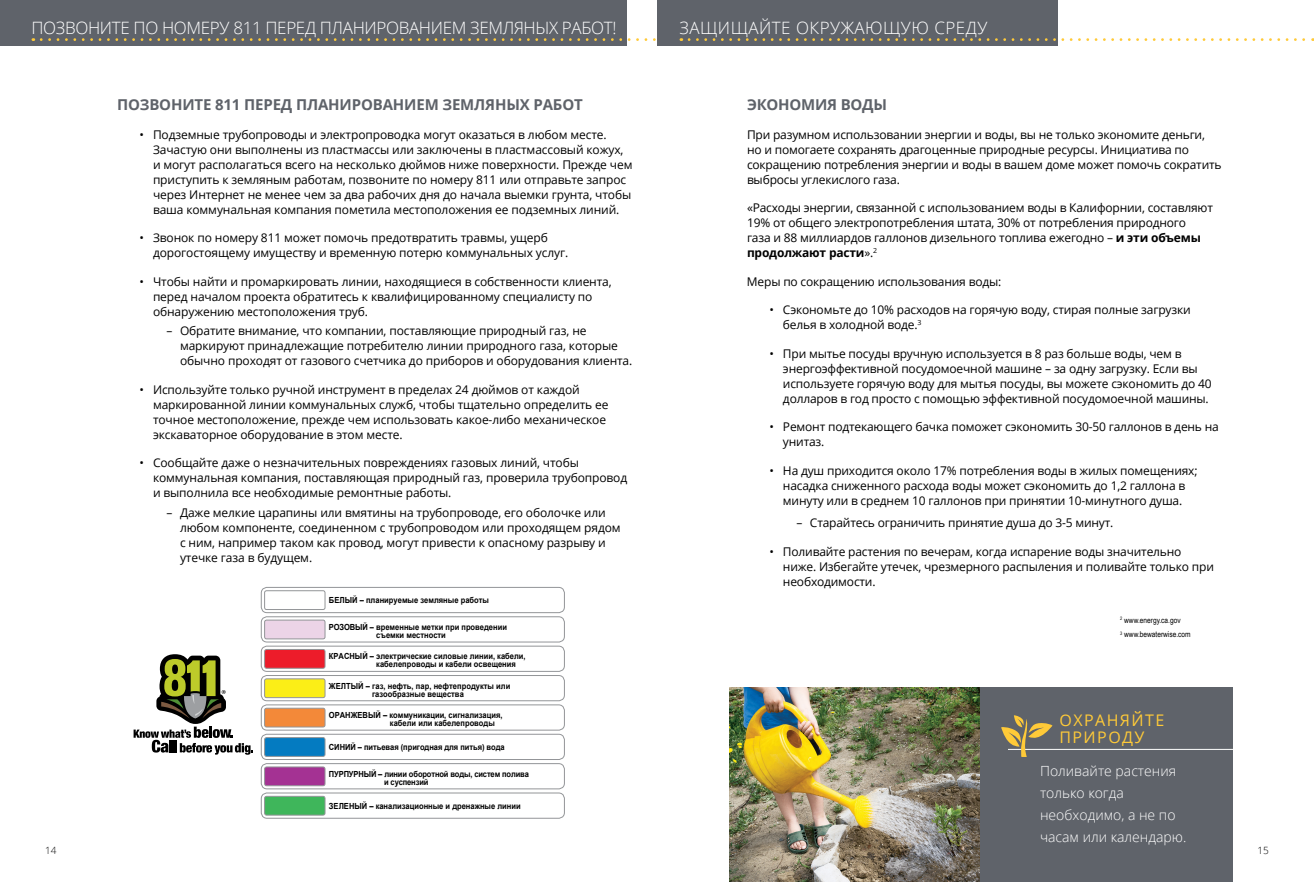
<style>
.page{position:relative;width:1314px;height:882px;background:#fff}
.page>*{position:absolute;margin:0;border:0;box-sizing:border-box;transform-origin:0 0}
.t1{font:300 17px "Open Sans";letter-spacing:-.02em;color:#fff}
.t2{font:300 17px "Open Sans";letter-spacing:.03em;color:#fff}
.t3{font:16px/17px "Open Sans";letter-spacing:.09em;color:#ffca38}
.t4{font:700 15px "Open Sans";letter-spacing:-.01em;color:#5f636a}
.t5{font:300 14px/22px "Open Sans";color:#fff}
.t6{font:12px/15px "Open Sans";letter-spacing:-.01em;color:#000}
.t7{font:300 10px "Open Sans";color:#000}
.t8{font:700 8.4px/8px "Arial";color:#000;scale:.9 1}
.t9{font:8px/14.5px "Arial Narrow";color:#000}
.s1{font-size:8.2px}
.s2{font-weight:700}
</style>
<div class="page">
<div style="left:261px;top:587px;width:304px;height:26px;border:1px solid #939598;border-radius:6px"></div>
<div style="left:261px;top:617px;width:304px;height:25px;border:1px solid #939598;border-radius:6px"></div>
<div style="left:261px;top:646px;width:304px;height:26px;border:1px solid #939598;border-radius:6px"></div>
<div style="left:261px;top:675px;width:304px;height:26px;border:1px solid #939598;border-radius:6px"></div>
<div style="left:261px;top:705px;width:304px;height:25px;border:1px solid #939598;border-radius:6px"></div>
<div style="left:261px;top:734px;width:304px;height:26px;border:1px solid #939598;border-radius:6px"></div>
<div style="left:261px;top:763px;width:304px;height:26px;border:1px solid #939598;border-radius:6px"></div>
<div style="left:261px;top:793px;width:304px;height:25px;border:1px solid #939598;border-radius:6px"></div>
<svg style="left:134px;top:654px;width:119px;height:101px"></svg>
<div style="left:264px;top:591px;width:61px;height:19px;border:1px solid #939598;border-radius:2px"></div>
<div style="left:265px;top:620px;width:60px;height:19px;background:#ecd4e7;border-radius:2px"></div>
<div style="left:264px;top:620px;width:61px;height:19px;border:1px solid #939598;border-radius:2px"></div>
<div style="left:265px;top:649px;width:60px;height:19px;background:#ed1c2a;border-radius:2px"></div>
<div style="left:264px;top:649px;width:61px;height:20px;border:1px solid #939598;border-radius:2px"></div>
<div style="left:265px;top:679px;width:60px;height:19px;background:#fbee17;border-radius:2px"></div>
<div style="left:264px;top:679px;width:61px;height:19px;border:1px solid #939598;border-radius:2px"></div>
<div style="left:265px;top:708px;width:60px;height:19px;background:#f38939;border-radius:2px"></div>
<div style="left:264px;top:708px;width:61px;height:19px;border:1px solid #939598;border-radius:2px"></div>
<div style="left:265px;top:738px;width:60px;height:18px;background:#047bc1;border-radius:2px"></div>
<div style="left:264px;top:737px;width:61px;height:20px;border:1px solid #939598;border-radius:2px"></div>
<div style="left:265px;top:767px;width:60px;height:19px;background:#a43293;border-radius:2px"></div>
<div style="left:264px;top:767px;width:61px;height:19px;border:1px solid #939598;border-radius:2px"></div>
<div style="left:265px;top:796px;width:60px;height:19px;background:#3fb65b;border-radius:2px"></div>
<div style="left:264px;top:796px;width:61px;height:19px;border:1px solid #939598;border-radius:2px"></div>
<img style="left:730px;top:688px;width:251px;height:193px">
<div style="left:981px;top:688px;width:252px;height:194px;background:#5f636a"></div>
<div style="left:0;top:0;width:627px;height:45px;background:#5f636a"></div>
<svg style="left:41px;top:38px;width:615px;height:3px"></svg>
<div style="left:657px;top:0;width:401px;height:45px;background:#5f636a"></div>
<svg style="left:689px;top:38px;width:625px;height:3px"></svg>
<hr style="left:1008px;top:749px;width:232px;height:1px;background:#fff">
<svg style="left:1001px;top:715px;width:51px;height:42px"></svg>
<h1 class="t1" style="left:32px;top:16px;width:586px">ПОЗВОНИТЕ ПО НОМЕРУ 811 ПЕРЕД ПЛАНИРОВАНИЕМ ЗЕМЛЯНЫХ РАБОТ!</h1>
<h1 class="t2" style="left:680px;top:16px;width:309px">ЗАЩИЩАЙТЕ ОКРУЖАЮЩУЮ СРЕДУ</h1>
<p class="t7" style="left:45px;top:843px;width:13px">14</p>
<p class="t4" style="left:117px;top:94px;width:467px">ПОЗВОНИТЕ 811 ПЕРЕД ПЛАНИРОВАНИЕМ ЗЕМЛЯНЫХ РАБОТ</p>
<p class="t6" style="left:153px;top:127px;width:481px;text-indent:-14px">• Подземные трубопроводы и электропроводка могут оказаться в любом месте.<br>Зачастую они выполнены из пластмассы или заключены в пластмассовый кожух, и могут располагаться всего на несколько дюймов ниже поверхности. Прежде чем приступить к земляным работам, позвоните по номеру 811 или отправьте запрос через Интернет не менее чем за два рабочих дня до начала выемки грунта, чтобы ваша коммунальная компания пометила местоположения ее подземных линий.</p>
<p class="t6" style="left:153px;top:230px;width:415px;text-indent:-14px">• Звонок по номеру 811 может помочь предотвратить травмы, ущерб дорогостоящему имуществу и временную потерю коммунальных услуг.</p>
<p class="t6" style="left:153px;top:274px;width:460px;text-indent:-14px">• Чтобы найти и промаркировать линии, находящиеся в собственности клиента, перед началом проекта обратитесь к квалифицированному специалисту по обнаружению местоположения труб.</p>
<p class="t6" style="left:180px;top:323px;width:452px;text-indent:-14px">– Обратите внимание, что компании, поставляющие природный газ, не маркируют принадлежащие потребителю линии природного газа, которые обычно проходят от газового счетчика до приборов и оборудования клиента.</p>
<p class="t6" style="left:153px;top:382px;width:457px;text-indent:-14px">• Используйте только ручной инструмент в пределах 24 дюймов от каждой маркированной линии коммунальных служб, чтобы тщательно определить ее точное местоположение, прежде чем использовать какое-либо механическое экскаваторное оборудование в этом месте.</p>
<p class="t6" style="left:153px;top:455px;width:476px;text-indent:-14px">• Сообщайте даже о незначительных повреждениях газовых линий, чтобы коммунальная компания, поставляющая природный газ, проверила трубопровод и выполнила все необходимые ремонтные работы.</p>
<p class="t6" style="left:180px;top:505px;width:442px;text-indent:-14px">– Даже мелкие царапины или вмятины на трубопроводе, его оболочке или любом компоненте, соединенном с трубопроводом или проходящем рядом с ним, например таком как провод, могут привести к опасному разрыву и утечке газа в будущем.</p>
<p class="t8" style="left:329px;top:597px;width:179px">БЕЛЫЙ – планируемые земляные работы</p>
<p class="t8" style="left:376px;top:624px;width:147px;text-indent:-47px">РОЗОВЫЙ <span class="s1">–</span> временные метки при проведении съемки местности</p>
<p class="t8" style="left:376px;top:652px;width:168px;text-indent:-47px">КРАСНЫЙ – электрические силовые линии, кабели, кабелепроводы и кабели освещения</p>
<p class="t8" style="left:329px;top:682px;width:203px;text-align:center">ЖЕЛТЫЙ – газ, нефть, пар, нефтепродукты или газообразные вещества</p>
<p class="t8" style="left:390px;top:711px;width:127px;text-indent:-61px">ОРАНЖЕВЫЙ – коммуникации, сигнализация, кабели или кабелепроводы</p>
<p class="t8" style="left:329px;top:743px;width:197px">СИНИЙ – питьевая (пригодная для питья) вода</p>
<p class="t8" style="left:384px;top:770px;width:162px;text-indent:-55px">ПУРПУРНЫЙ – линии оборотной воды, систем полива и суспензий</p>
<p class="t8" style="left:329px;top:802px;width:215px">ЗЕЛЕНЫЙ – канализационные и дренажные линии</p>
<p class="t4" style="left:747px;top:94px;width:142px">ЭКОНОМИЯ ВОДЫ</p>
<p class="t6" style="left:747px;top:127px;width:476px">При разумном использовании энергии и воды, вы не только экономите деньги, но и помогаете сохранять драгоценные природные ресурсы. Инициатива по сокращению потребления энергии и воды в вашем доме может помочь сократить выбросы углекислого газа.</p>
<p class="t6" style="left:747px;top:200px;width:467px">«Расходы энергии, связанной с использованием воды в Калифорнии, составляют 19% от общего электропотребления штата, 30% от потребления природного<br>газа и 88 миллиардов галлонов дизельного топлива ежегодно – <span class="s2">и эти объемы продолжают расти</span>». <sup>2</sup></p>
<p class="t6" style="left:747px;top:274px;width:256px">Меры по сокращению использования воды:</p>
<p class="t6" style="left:783px;top:302px;width:409px;text-indent:-14px">• Сэкономьте до 10% расходов на горячую воду, стирая полные загрузки белья в холодной воде. <sup>3</sup></p>
<p class="t6" style="left:783px;top:346px;width:430px;text-indent:-14px">• При мытье посуды вручную используется в 8 раз больше воды, чем в энергоэффективной посудомоечной машине – за одну загрузку. Если вы используете горячую воду для мытья посуды, вы можете сэкономить до 40 долларов в год просто с помощью эффективной посудомоечной машины.</p>
<p class="t6" style="left:783px;top:419px;width:437px;text-indent:-14px">• Ремонт подтекающего бачка поможет сэкономить 30-50 галлонов в день на унитаз.</p>
<p class="t6" style="left:769px;top:463px;width:430px;text-align:center">• На душ приходится около 17% потребления воды в жилых помещениях; насадка сниженного расхода воды может сэкономить до 1,2 галлона в минуту или в среднем 10 галлонов при принятии 10-минутного душа.</p>
<p class="t6" style="left:796px;top:515px;width:317px">– Старайтесь ограничить принятие душа до 3-5 минут.</p>
<p class="t6" style="left:783px;top:544px;width:432px;text-indent:-14px">• Поливайте растения по вечерам, когда испарение воды значительно ниже. Избегайте утечек, чрезмерного распыления и поливайте только при необходимости.</p>
<p class="t9" style="left:1120px;top:612px;width:72px"><sup>2</sup> www.energy.ca.gov<br><sup>3</sup> www.bewaterwise.com</p>
<h2 class="t3" style="left:1059px;top:711px;width:106px">ОХРАНЯЙТЕ<br>ПРИРОДУ</h2>
<p class="t5" style="left:1040px;top:759px;width:148px">Поливайте растения только когда необходимо, а не по часам или календарю.</p>
<p class="t7" style="left:1258px;top:843px;width:13px">15</p>
</div>
